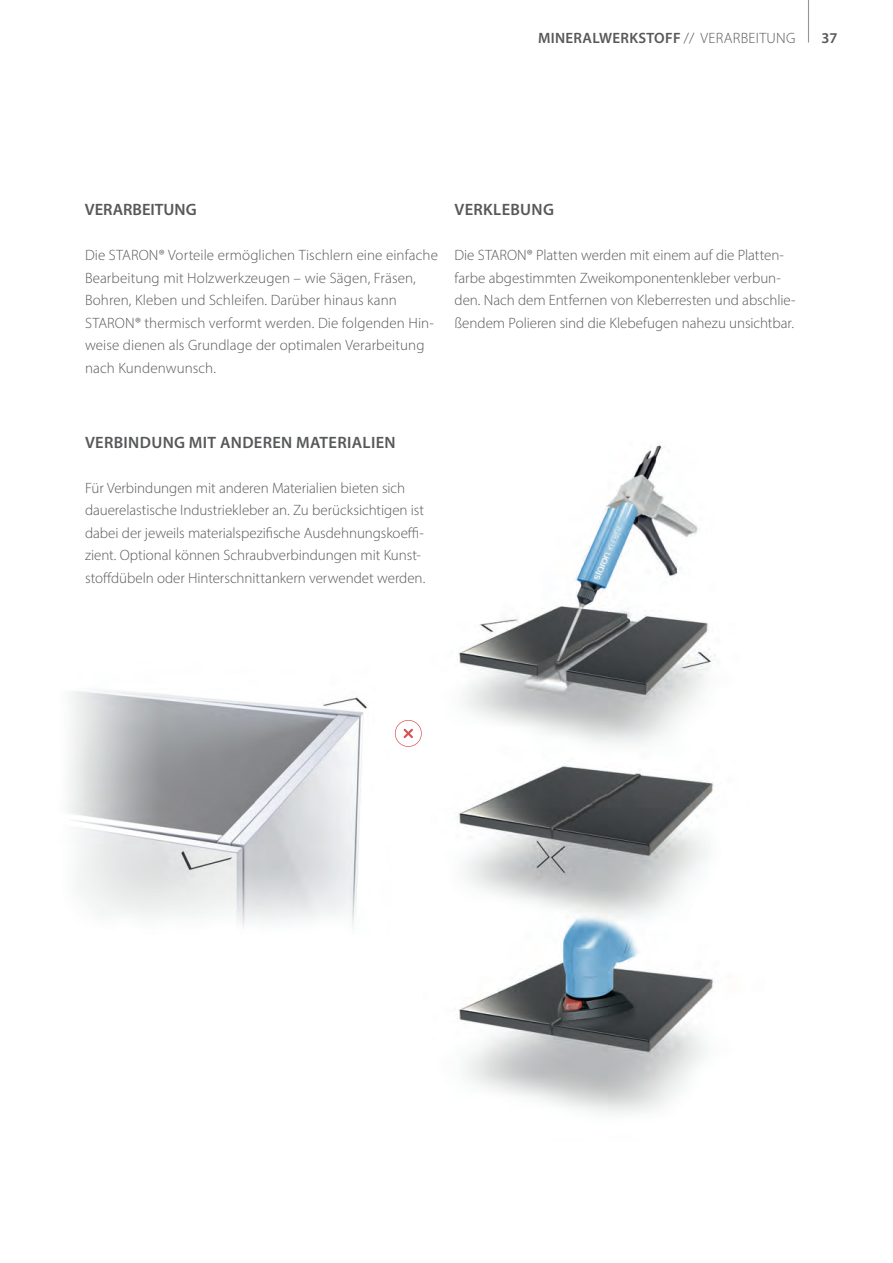
<style>
.page{position:relative;width:893px;height:1263px;background:#fff}
.page>*{position:absolute;margin:0;border:0;box-sizing:border-box;transform-origin:0 0}
.t1{font:600 16.5px "Myriad Pro";letter-spacing:.02em;color:#57585a}
.t2{font:600 16.5px "Myriad Pro";color:#57585a}
.t3{font:300 15px/22.5px "Myriad Pro";color:#57585a}
.t4{font:600 15px "Myriad Pro";letter-spacing:.02em;color:#57585a}
.s1{font-weight:300}
</style>
<div class="page">
<img style="left:457px;top:442px;width:259px;height:673px">
<img style="left:68px;top:690px;width:299px;height:237px">
<svg style="left:395px;top:720px;width:27px;height:27px"></svg>
<hr style="left:808px;top:0;width:1px;height:43px;background:#939598">
<p class="t4" style="left:538px;top:28px;width:259px">MINERALWERKSTOFF <span class="s1">// VERARBEITUNG</span></p>
<p class="t4" style="left:821px;top:28px;width:18px">37</p>
<p class="t2" style="left:85px;top:199px;width:113px">VERARBEITUNG</p>
<p class="t3" style="left:85px;top:244px;width:354px">Die STARON® Vorteile ermöglichen Tischlern eine einfache Bearbeitung mit Holzwerkzeugen – wie Sägen, Fräsen, Bohren, Kleben und Schleifen. Darüber hinaus kann STARON® thermisch verformt werden. Die folgenden Hin&shy;weise dienen als Grundlage der optimalen Verarbeitung nach Kundenwunsch.</p>
<p class="t1" style="left:454px;top:199px;width:101px">VERKLEBUNG</p>
<p class="t3" style="left:454px;top:244px;width:343px">Die STARON® Platten werden mit einem auf die Platten&shy;farbe abgestimmten Zweikomponentenkleber verbun&shy;den. Nach dem Entfernen von Kleberresten und abschlie&shy;ßendem Polieren sind die Klebefugen nahezu unsichtbar.</p>
<p class="t1" style="left:85px;top:431px;width:312px">VERBINDUNG MIT ANDEREN MATERIALIEN</p>
<p class="t3" style="left:85px;top:476px;width:342px">Für Verbindungen mit anderen Materialien bieten sich dauerelastische Industriekleber an. Zu berücksichtigen ist dabei der jeweils materialspezifische Ausdehnungskoeffi&shy;zient. Optional können Schraubverbindungen mit Kunst&shy;stoffdübeln oder Hinterschnittankern verwendet werden.</p>
</div>
